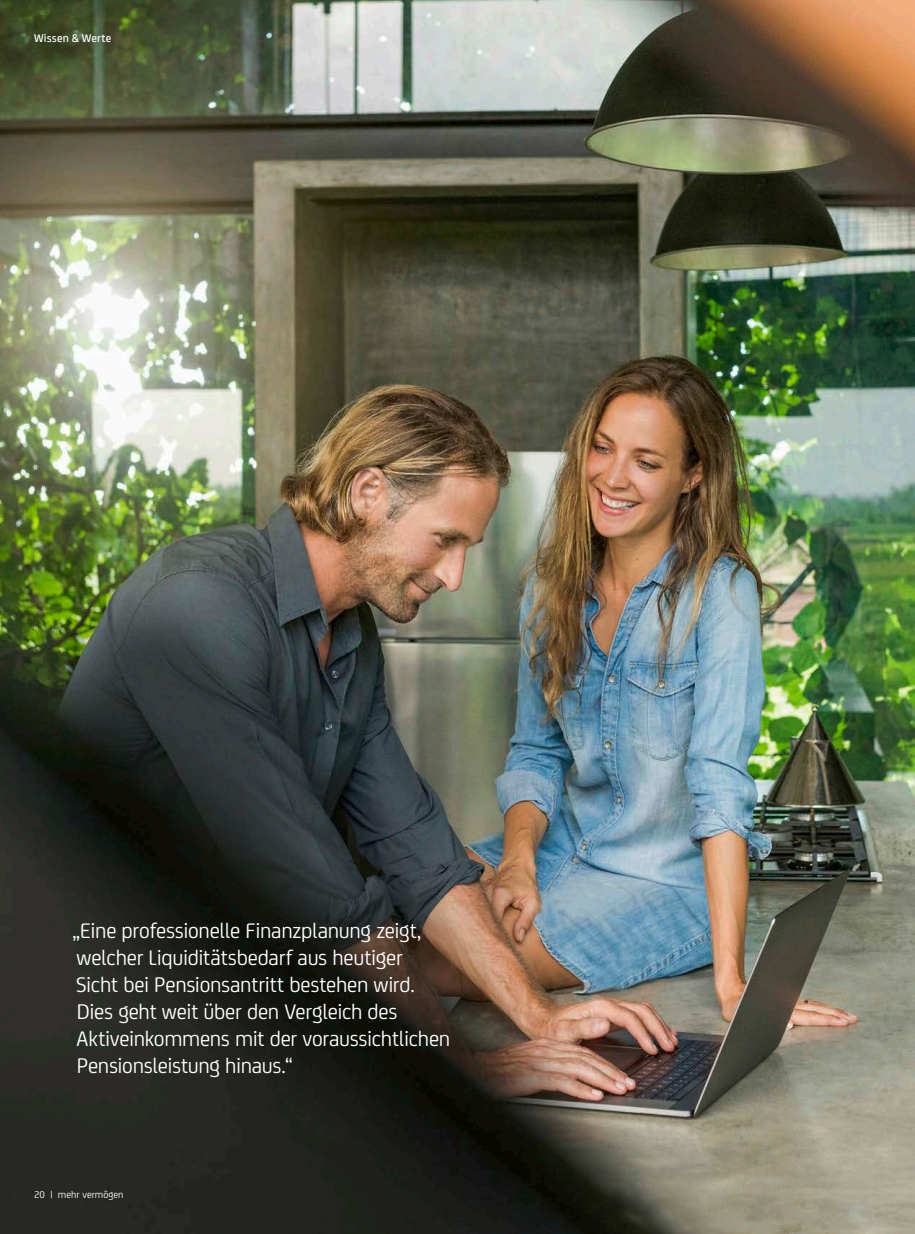
<style>
.page{position:relative;width:915px;height:1234px;background:#fff}
.page>*{position:absolute;margin:0;border:0;box-sizing:border-box;transform-origin:0 0}
.t1{font:22.5px/27px "Uni Credit";letter-spacing:-.015em;color:#fff}
.t2{font:500 12px "Uni Credit";letter-spacing:.01em;color:#fff}
.t3{font:10.5px "Uni Credit";color:#fff}
</style>
<div class="page">
<img style="left:0;top:0;width:914px;height:1233px">
<p class="t2" style="left:34px;top:29px;width:79px">Wissen &amp; Werte</p>
<p class="t1" style="left:72px;top:915px;width:379px">„Eine professionelle Finanzplanung zeigt, welcher Liquiditätsbedarf aus heutiger<br>Sicht bei Pensionsantritt bestehen wird.<br>Dies geht weit über den Vergleich des Aktiveinkommens mit der voraussichtlichen Pensionsleistung hinaus.“</p>
<p class="t3" style="left:34px;top:1186px;width:91px">20 | mehr vermögen</p>
</div>
